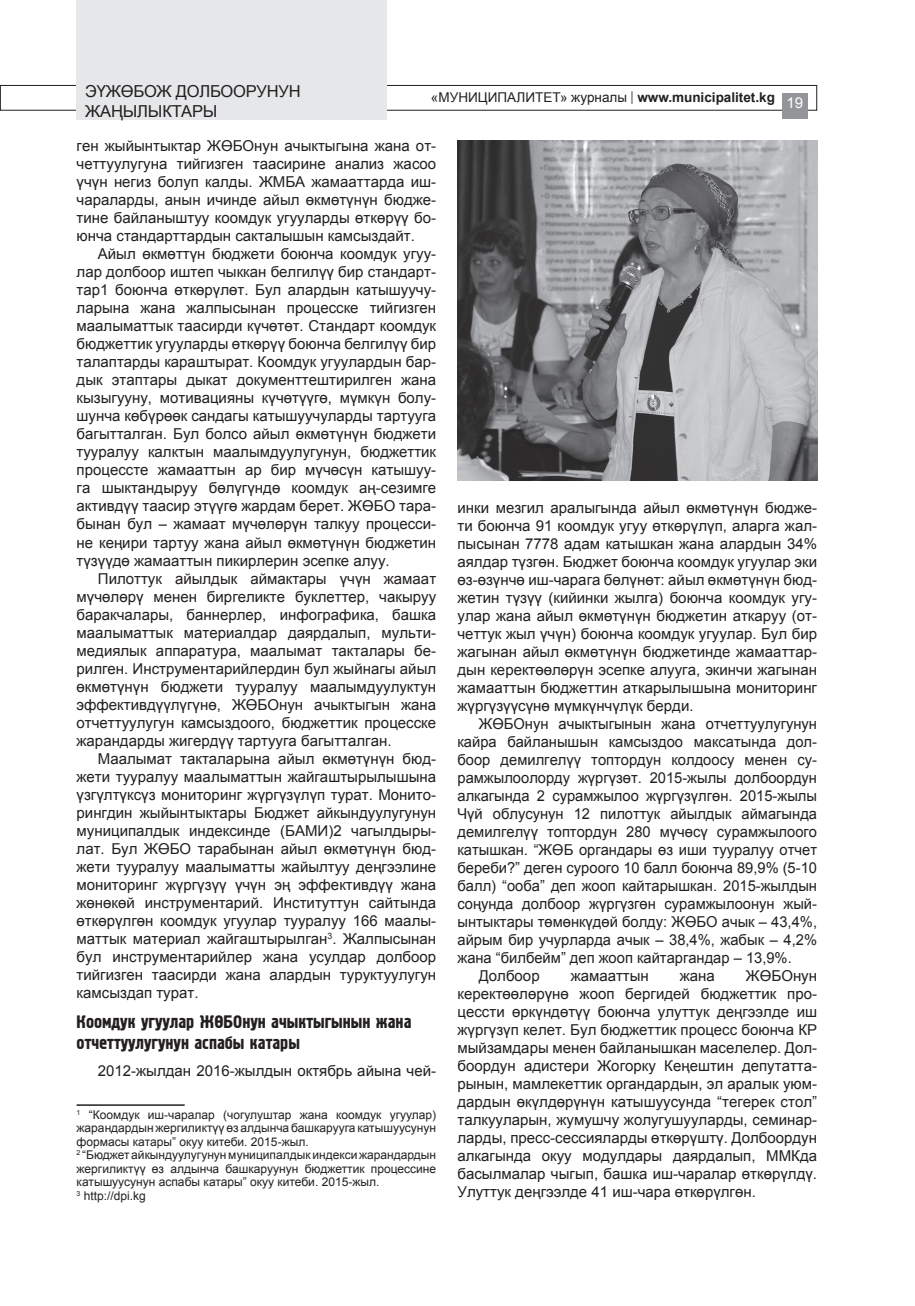
<style>
.page{position:relative;width:915px;height:1306px;background:#fff}
.page>*{position:absolute;margin:0;border:0;box-sizing:border-box;transform-origin:0 0}
.t1{font:18px/21.6px "KS Hermes";color:#231f20}
.t2{font:16.5px "Arial";letter-spacing:-.01em;color:#231f20}
.t3{font:15px/18px "Arial";color:#231f20;text-align:justify}
.t4{font:15px "Arial";color:#fff}
.t5{font:13.5px "Arial";color:#231f20}
.t6{font:12px/13.5px "Arial";color:#231f20}
.s1{font-weight:700}
</style>
<div class="page">
<div style="left:0;top:85px;width:816px;height:26px;border:1px solid #231f20"></div>
<div style="left:781px;top:94px;width:26px;height:25px;background:#939598"></div>
<div style="left:77px;top:0;width:310px;height:119px;background:#e6e7e9"></div>
<hr style="left:77px;top:1104px;width:108px;height:1px;background:#231f20">
<img style="left:457px;top:140px;width:359px;height:340px">
<p class="t2" style="left:85px;top:80px;width:217px">ЭҮЖӨБОЖ ДОЛБООРУНУН</p>
<p class="t5" style="left:431px;top:89px;width:345px">«МУНИЦИПАЛИТЕТ» журналы | <span class="s1">www.municipalitet.kg</span></p>
<p class="t2" style="left:85px;top:100px;width:134px">ЖАҢЫЛЫКТАРЫ</p>
<p class="t3" style="left:77px;top:137px;width:361px">ген жыйынтыктар ЖӨБОнун ачыктыгына жана от&shy;четтуулугуна тийгизген таасирине анализ жасоо үчүн негиз болуп калды. ЖМБА жамааттарда иш&shy;чараларды, анын ичинде айыл өкмөтүнүн бюдже&shy;тине байланыштуу коомдук угууларды өткөрүү бо&shy;юнча стандарттардын сакталышын камсыздайт.</p>
<p class="t3" style="left:77px;top:245px;width:361px;text-indent:21px">Айыл өкмөттүн бюджети боюнча коомдук угуу&shy;лар долбоор иштеп чыккан белгилүү бир стандарт&shy;тар1 боюнча өткөрүлөт. Бул алардын катышуучу&shy;ларына жана жалпысынан процесске тийгизген маалыматтык таасирди күчөтөт. Стандарт коомдук бюджеттик угууларды өткөрүү боюнча белгилүү бир талаптарды караштырат. Коомдук угуулардын бар&shy;дык этаптары дыкат документтештирилген жана кызыгууну, мотивацияны күчөтүүгө, мүмкүн болу&shy;шунча көбүрөөк сандагы катышуучуларды тартууга багытталган. Бул болсо айыл өкмөтүнүн бюджети тууралуу калктын маалымдуулугунун, бюджеттик процессте жамааттын ар бир мүчөсүн катышуу&shy;га шыктандыруу бөлүгүндө коомдук аң-сезимге активдүү таасир этүүгө жардам берет. ЖӨБО тара&shy;бынан бул – жамаат мүчөлөрүн талкуу процесси&shy;не кеңири тартуу жана айыл өкмөтүнүн бюджетин түзүүдө жамааттын пикирлерин эсепке алуу.</p>
<p class="t3" style="left:77px;top:569px;width:361px;text-indent:21px">Пилоттук айылдык аймактары үчүн жамаат мүчөлөрү менен биргеликте буклеттер, чакыруу баракчалары, баннерлер, инфографика, башка маалыматтык материалдар даярдалып, мульти&shy;медиялык аппаратура, маалымат такталары бе&shy;рилген. Инструментарийлердин бул жыйнагы айыл өкмөтүнүн бюджети тууралуу маалымдуулуктун эффективдүүлүгүнө, ЖӨБОнун ачыктыгын жана отчеттуулугун камсыздоого, бюджеттик процесске жарандарды жигердүү тартууга багытталган.</p>
<p class="t3" style="left:77px;top:749px;width:361px;text-indent:21px">Маалымат такталарына айыл өкмөтүнүн бюд&shy;жети тууралуу маалыматтын жайгаштырылышына үзгүлтүксүз мониторинг жүргүзүлүп турат. Монито&shy;рингдин жыйынтыктары Бюджет айкындуулугунун муниципалдык индексинде (БАМИ)2 чагылдыры&shy;лат. Бул ЖӨБО тарабынан айыл өкмөтүнүн бюд&shy;жети тууралуу маалыматты жайылтуу деңгээлине мониторинг жүргүзүү үчүн эң эффективдүү жана жөнөкөй инструментарий. Институттун сайтында өткөрүлгөн коомдук угуулар тууралуу 166 маалы&shy;маттык материал жайгаштырылган<sup>3</sup>. Жалпысынан бул инструментарийлер жана усулдар долбоор тийгизген таасирди жана алардын туруктуулугун камсыздап турат.</p>
<p class="t1" style="left:77px;top:1011px;width:336px">Коомдук угуулар ЖЁБОнун ачыктыгынын жана отчеттуулугунун аспабы катары</p>
<p class="t3" style="left:98px;top:1061px;width:340px">2012-жылдан 2016-жылдын октябрь айына чей-</p>
<p class="t6" style="left:77px;top:1107px;width:361px"><sup>1</sup> “Коомдук иш-чаралар (чогулуштар жана коомдук угуулар) жарандардын жергиликтүү өз алдынча башкарууга катышуусунун формасы катары” окуу китеби. 2015-жыл.<br><sup>2</sup> “Бюджет айкындуулугунун муниципалдык индекси жарандардын жергиликтүү өз алдынча башкаруунун бюджеттик процессине катышуусунун аспабы катары” окуу китеби. 2015-жыл.<br><sup>3</sup> http://dpi.kg</p>
<p class="t4" style="left:786px;top:92px;width:18px">19</p>
<p class="t3" style="left:457px;top:499px;width:361px">инки мезгил аралыгында айыл өкмөтүнүн бюдже&shy;ти боюнча 91 коомдук угуу өткөрүлүп, аларга жал&shy;пысынан 7778 адам катышкан жана алардын 34% аялдар түзгөн. Бюджет боюнча коомдук угуулар эки өз-өзүнчө иш-чарага бөлүнөт: айыл өкмөтүнүн бюд&shy;жетин түзүү (кийинки жылга) боюнча коомдук угу&shy;улар жана айыл өкмөтүнүн бюджетин аткаруу (от&shy;четтук жыл үчүн) боюнча коомдук угуулар. Бул бир жагынан айыл өкмөтүнүн бюджетинде жамааттар&shy;дын керектөөлөрүн эсепке алууга, экинчи жагынан жамааттын бюджеттин аткарылышына мониторинг жүргүзүүсүнө мүмкүнчүлүк берди.</p>
<p class="t3" style="left:478px;top:715px;width:340px">ЖӨБОнун ачыктыгынын жана отчеттуулугунун</p>
<p class="t3" style="left:457px;top:733px;width:361px">кайра байланышын камсыздоо максатында дол-</p>
<p class="t3" style="left:457px;top:751px;width:361px">боор демилгелүү топтордун колдоосу менен су-</p>
<p class="t3" style="left:457px;top:769px;width:361px">рамжылоолорду жүргүзөт. 2015-жылы долбоордун</p>
<p class="t3" style="left:457px;top:787px;width:361px">алкагында 2 сурамжылоо жүргүзүлгөн. 2015-жылы</p>
<p class="t3" style="left:457px;top:805px;width:361px">Чүй облусунун 12 пилоттук айылдык аймагында</p>
<p class="t3" style="left:457px;top:823px;width:361px">демилгелүү топтордун 280 мүчөсү сурамжылоого</p>
<p class="t3" style="left:457px;top:841px;width:361px">катышкан. “ЖӨБ органдары өз иши тууралуу отчет</p>
<p class="t3" style="left:457px;top:859px;width:361px">береби?” деген суроого 10 балл боюнча 89,9% (5-10</p>
<p class="t3" style="left:457px;top:877px;width:361px">балл) “ооба” деп жооп кайтарышкан. 2015-жылдын</p>
<p class="t3" style="left:457px;top:895px;width:361px">соңунда долбоор жүргүзгөн сурамжылоонун жый-</p>
<p class="t3" style="left:457px;top:913px;width:361px">ынтыктары төмөнкүдөй болду: ЖӨБО ачык – 43,4%,</p>
<p class="t3" style="left:457px;top:931px;width:361px">айрым бир учурларда ачык – 38,4%, жабык – 4,2%</p>
<p class="t3" style="left:457px;top:949px;width:336px">жана “билбейм” деп жооп кайтаргандар – 13,9%.</p>
<p class="t3" style="left:478px;top:967px;width:62px">Долбоор</p>
<p class="t3" style="left:570px;top:967px;width:80px">жамааттын</p>
<p class="t3" style="left:679px;top:967px;width:36px">жана</p>
<p class="t3" style="left:457px;top:967px;width:361px;text-indent:288px">ЖӨБОнун керектөөлөрүнө жооп бергидей бюджеттик про&shy;цессти өркүндөтүү боюнча улуттук деңгээлде иш жүргүзүп келет. Бул бюджеттик процесс боюнча КР мыйзамдары менен байланышкан маселелер. Дол&shy;боордун адистери Жогорку Кеңештин депутатта&shy;рынын, мамлекеттик органдардын, эл аралык уюм&shy;дардын өкүлдөрүнүн катышуусунда “тегерек стол” талкууларын, жумушчу жолугушууларды, семинар&shy;ларды, пресс-сессияларды өткөрүштү. Долбоордун алкагында окуу модулдары даярдалып, ММКда басылмалар чыгып, башка иш-чаралар өткөрүлдү.<br>Улуттук деңгээлде 41 иш-чара өткөрүлгөн.</p>
</div>
